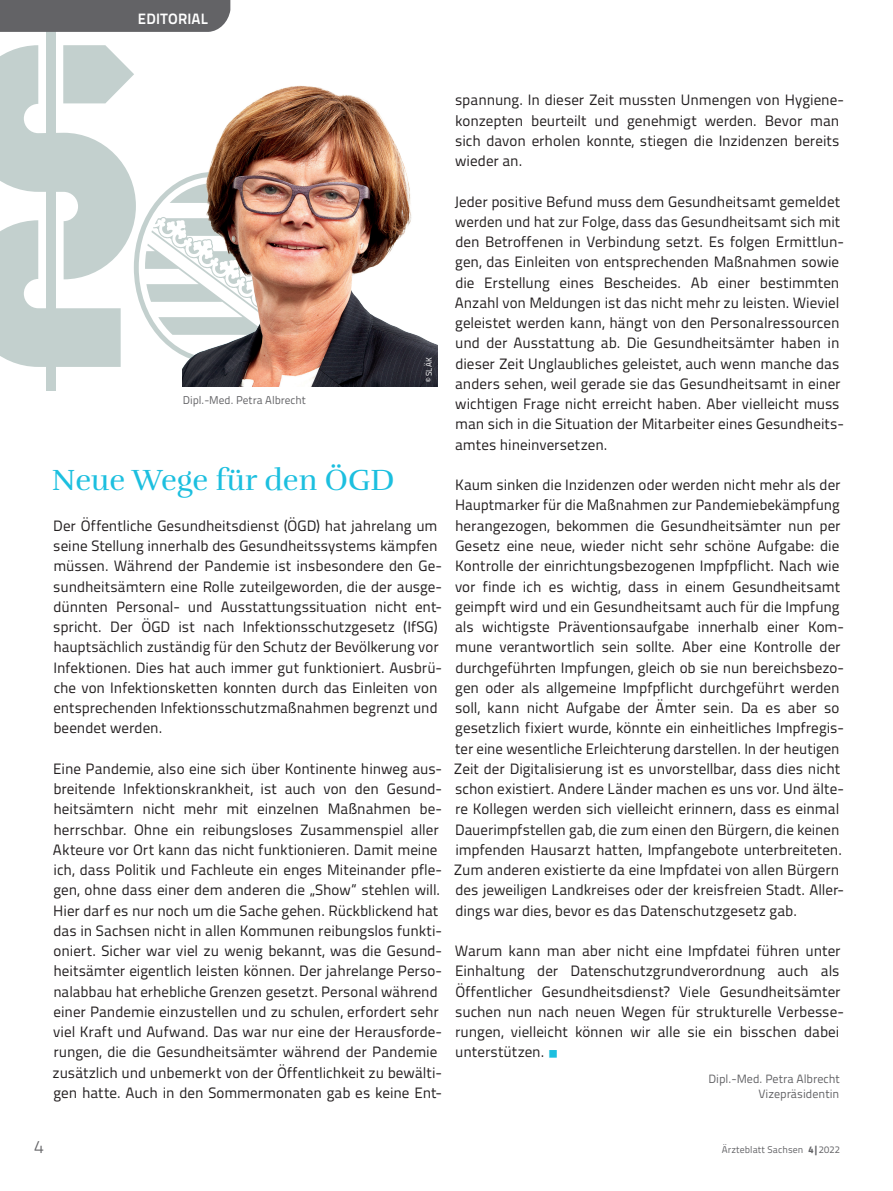
<style>
.page{position:relative;width:893px;height:1191px;background:#fff}
.page>*{position:absolute;margin:0;border:0;box-sizing:border-box;transform-origin:0 0}
.t1{font:30px "Rufina";color:#1cbfdf}
.t2{font:300 18px "Titillium Text";color:#636366}
.t3{font:15px/20.2px "Titillium Text";color:#231f20}
.t4{font:700 15px "Titillium Text";letter-spacing:.015em;color:#fff}
.t5{font:12px/15px "Titillium Text";color:#636366;text-align:right}
.t6{font:11.25px "Titillium Text";color:#636366}
.t7{font:9.75px "Titillium Text";letter-spacing:.01em;color:#636366}
.t8{font:8.25px "Titillium Text";color:#fff}
.s1{color:#1cbfdf}
.s2{font-weight:800}
</style>
<div class="page">
<svg style="left:0;top:45px;width:183px;height:322px"></svg>
<div style="left:46px;top:32px;width:9px;height:358px;background:#c3d0ce"></div>
<div style="left:0;top:0;width:230px;height:32px;background:#636366"></div>
<img style="left:183px;top:85px;width:255px;height:302px">
<p class="t4" style="left:138px;top:7px;width:72px">EDITORIAL</p>
<p class="t6" style="left:183px;top:392px;width:125px">Dipl.-Med. Petra Albrecht</p>
<p class="t8" style="left:423px;top:382px;width:26px;rotate:-90deg">© SLÄK</p>
<h1 class="t1" style="left:52px;top:462px;width:344px">Neue Wege für den ÖGD</h1>
<p class="t3" style="left:53px;top:514px;width:390px">Der Öffentliche Gesundheitsdienst (ÖGD) hat jahrelang um seine Stellung innerhalb des Gesundheitssystems kämpfen müssen. Während der Pandemie ist insbesondere den Ge-- sundheitsämtern eine Rolle zuteilgeworden, die der ausge&shy;dünnten Personal- und Ausstattungssituation nicht ent&shy;spricht. Der ÖGD ist nach Infektionsschutzgesetz (IfSG) hauptsächlich zuständig für den Schutz der Bevölkerung vor Infektionen. Dies hat auch immer gut funktioniert. Ausbrü&shy;che von Infektionsketten konnten durch das Einleiten von entsprechenden Infektionsschutzmaßnahmen begrenzt und beendet werden.</p>
<p class="t3" style="left:53px;top:757px;width:391px">Eine Pandemie, also eine sich über Kontinente hinweg aus&shy;breitende Infektionskrankheit, ist auch von den Gesund&shy;heitsämtern nicht mehr mit einzelnen Maßnahmen be-- herrschbar. Ohne ein reibungsloses Zusammenspiel aller Akteure vor Ort kann das nicht funktionieren. Damit meine ich, dass Politik und Fachleute ein enges Miteinander pfle&shy;gen, ohne dass einer dem anderen die „Show“ stehlen will.<br>Hier darf es nur noch um die Sache gehen. Rückblickend hat das in Sachsen nicht in allen Kommunen reibungslos funkti&shy;oniert. Sicher war viel zu wenig bekannt, was die Gesund&shy;heitsämter eigentlich leisten können. Der jahrelange Perso&shy;nalabbau hat erhebliche Grenzen gesetzt. Personal während einer Pandemie einzustellen und zu schulen, erfordert sehr viel Kraft und Aufwand. Das war nur eine der Herausforde&shy;rungen, die die Gesundheitsämter während der Pandemie zusätzlich und unbemerkt von der Öffentlichkeit zu bewälti&shy;gen hatte. Auch in den Sommermonaten gab es keine Ent-</p>
<p class="t3" style="left:455px;top:89px;width:390px">spannung. In dieser Zeit mussten Unmengen von Hygiene&shy;konzepten beurteilt und genehmigt werden. Bevor man sich davon erholen konnte, stiegen die Inzidenzen bereits wieder an.</p>
<p class="t3" style="left:454px;top:190px;width:391px">Jeder positive Befund muss dem Gesundheitsamt gemeldet werden und hat zur Folge, dass das Gesundheitsamt sich mit den Betroffenen in Verbindung setzt. Es folgen Ermittlun&shy;gen, das Einleiten von entsprechenden Maßnahmen sowie die Erstellung eines Bescheides. Ab einer bestimmten Anzahl von Meldungen ist das nicht mehr zu leisten. Wieviel geleistet werden kann, hängt von den Personalressourcen und der Ausstattung ab. Die Gesundheitsämter haben in dieser Zeit Unglaubliches geleistet, auch wenn manche das anders sehen, weil gerade sie das Gesundheitsamt in einer wichtigen Frage nicht erreicht haben. Aber vielleicht muss man sich in die Situation der Mitarbeiter eines Gesundheits&shy;amtes hineinversetzen.</p>
<p class="t3" style="left:454px;top:474px;width:391px">Kaum sinken die Inzidenzen oder werden nicht mehr als der Hauptmarker für die Maßnahmen zur Pandemiebekämpfung herangezogen, bekommen die Gesundheitsämter nun per Gesetz eine neue, wieder nicht sehr schöne Aufgabe: die Kontrolle der einrichtungsbezogenen Impfpflicht. Nach wie vor finde ich es wichtig, dass in einem Gesundheitsamt geimpft wird und ein Gesundheitsamt auch für die Impfung als wichtigste Präventionsaufgabe innerhalb einer Kom&shy;mune verantwortlich sein sollte. Aber eine Kontrolle der durchgeführten Impfungen, gleich ob sie nun bereichsbezo&shy;gen oder als allgemeine Impfpflicht durchgeführt werden soll, kann nicht Aufgabe der Ämter sein. Da es aber so gesetzlich fixiert wurde, könnte ein einheitliches Impfregis&shy;ter eine wesentliche Erleichterung darstellen. In der heutigen Zeit der Digitalisierung ist es unvorstellbar, dass dies nicht schon existiert. Andere Länder machen es uns vor. Und älte&shy;re Kollegen werden sich vielleicht erinnern, dass es einmal Dauerimpfstellen gab, die zum einen den Bürgern, die keinen impfenden Hausarzt hatten, Impfangebote unterbreiteten.<br>Zum anderen existierte da eine Impfdatei von allen Bürgern des jeweiligen Landkreises oder der kreisfreien Stadt. Aller&shy;dings war dies, bevor es das Datenschutzgesetz gab.</p>
<p class="t3" style="left:455px;top:940px;width:391px">Warum kann man aber nicht eine Impfdatei führen unter Einhaltung der Datenschutzgrundverordnung auch als Öffentlicher Gesundheitsdienst? Viele Gesundheitsämter suchen nun nach neuen Wegen für strukturelle Verbesse&shy;rungen, vielleicht können wir alle sie ein bisschen dabei unterstützen. <span class="s1">○</span></p>
<p class="t5" style="left:709px;top:1070px;width:133px">Dipl.-Med. Petra Albrecht<br>Vizepräsidentin</p>
<p class="t2" style="left:34px;top:1133px;width:11px">4</p>
<p class="t7" style="left:722px;top:1142px;width:119px">Ärzteblatt Sachsen <span class="s2">4|</span>2022</p>
</div>
